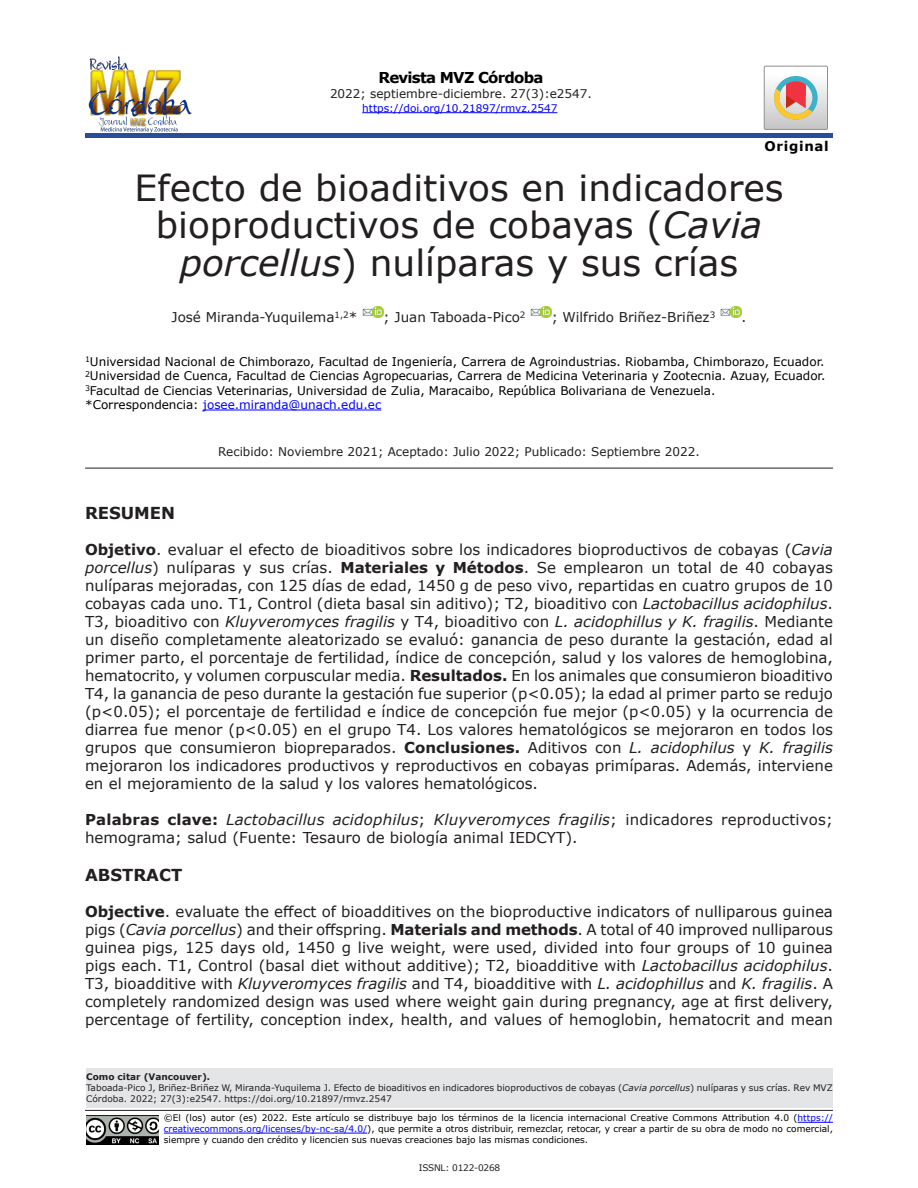
<style>
.page{position:relative;width:918px;height:1188px;background:#fff}
.page>*{position:absolute;margin:0;border:0;box-sizing:border-box;transform-origin:0 0}
.T1{font:36px/37.5px "Verdana";color:#231f20;text-align:center}
.t1{font:700 16.5px "Verdana";color:#231f20}
.t2{font:15px/18px "Verdana";color:#231f20;text-align:justify}
.t3{font:700 15px "Verdana";letter-spacing:-.05em;color:#000}
.Autores{font:13.5px "Verdana";color:#231f20}
.t4{font:700 13.35px "Verdana";letter-spacing:.05em;color:#000}
.Filiación{font:12px "Verdana";color:#000}
.Recibido{font:12px "Verdana";color:#231f20}
.Filiación-2{font:12px "Verdana";color:#00f}
.t5{font:10.5px "Verdana";color:#00f}
.t6{font:9px/10.8px "Verdana";color:#000;text-align:justify}
.t7{font:9px/10.8px "Verdana";color:#231f20}
.t8{font:9px "Verdana";letter-spacing:-.025em;color:#231f20}
.s1{font-style:italic}
.s2{color:#000}
.s3{font-weight:700}
.s4{color:#00f}
</style>
<div class="page">
<hr style="left:85px;top:1110px;width:748px;height:1px;background:#231f20">
<div style="left:86px;top:1068px;width:747px;height:39px;background:#e4e5e7"></div>
<hr style="left:85px;top:134px;width:748px;height:4px;background:#274d9b">
<hr style="left:798px;top:1122px;width:35px;height:1px;background:#00f">
<hr style="left:164px;top:1133px;width:203px;height:1px;background:#00f">
<img style="left:86px;top:1116px;width:73px;height:29px">
<hr style="left:362px;top:112px;width:195px;height:1px;background:#00f">
<img style="left:85px;top:56px;width:110px;height:78px">
<svg style="left:764px;top:66px;width:64px;height:63px"></svg>
<hr style="left:203px;top:410px;width:178px;height:1px;background:#00f">
<svg style="left:362px;top:306px;width:22px;height:12px"></svg>
<svg style="left:530px;top:306px;width:22px;height:12px"></svg>
<svg style="left:720px;top:306px;width:22px;height:12px"></svg>
<hr style="left:85px;top:468px;width:748px;height:1px;background:#231f20">
<p class="t3" style="left:378px;top:66px;width:167px">Revista MVZ Córdoba</p>
<p class="Recibido" style="left:330px;top:85px;width:263px">2022; septiembre-diciembre. 27(3):e2547.</p>
<p class="t5" style="left:362px;top:101px;width:197px">https://doi.org/10.21897/rmvz.2547</p>
<p class="t4" style="left:765px;top:137px;width:66px">Original</p>
<p class="T1" style="left:134px;top:169px;width:651px">Efecto de bioaditivos en indicadores bioproductivos de cobayas (<span class="s1">Cavia porcellus</span>) nulíparas y sus crías</p>
<p class="Autores" style="left:172px;top:307px;width:187px">José Miranda-Yuquilema<sup>1,2</sup>*</p>
<p class="Autores" style="left:384px;top:307px;width:143px">; Juan Taboada-Pico<sup>2</sup></p>
<p class="Autores" style="left:552px;top:307px;width:165px">; Wilfrido Briñez-Briñez<sup>3</sup></p>
<p class="Autores" style="left:741px;top:307px;width:6px">.</p>
<p class="Filiación" style="left:85px;top:353px;width:741px"><sup>1</sup>Universidad Nacional de Chimborazo, Facultad de Ingeniería, Carrera de Agroindustrias. Riobamba, Chimborazo, Ecuador.</p>
<p class="Filiación" style="left:85px;top:368px;width:742px"><sup>2</sup>Universidad de Cuenca, Facultad de Ciencias Agropecuarias, Carrera de Medicina Veterinaria y Zootecnia. Azuay, Ecuador.</p>
<p class="Filiación" style="left:85px;top:382px;width:632px"><sup>3</sup>Facultad de Ciencias Veterinarias, Universidad de Zulia, Maracaibo, República Bolivariana de Venezuela.</p>
<p class="Filiación-2" style="left:85px;top:396px;width:298px"><span class="s2">*Correspondencia:</span> josee.miranda@unach.edu.ec</p>
<p class="Recibido" style="left:218px;top:443px;width:483px">Recibido: Noviembre 2021; Aceptado: Julio 2022; Publicado: Septiembre 2022.</p>
<p class="t1" style="left:85px;top:501px;width:92px">RESUMEN</p>
<p class="t2" style="left:85px;top:540px;width:749px"><span class="s3">Objetivo</span>. evaluar el efecto de bioaditivos sobre los indicadores bioproductivos de cobayas (<span class="s1">Cavia porcellus</span>) nulíparas y sus crías. <span class="s3">Materiales y Métodos</span>. Se emplearon un total de 40 cobayas nulíparas mejoradas, con 125 días de edad, 1450 g de peso vivo, repartidas en cuatro grupos de 10 cobayas cada uno. T1, Control (dieta basal sin aditivo); T2, bioaditivo con <span class="s1">Lactobacillus acidophilus</span>.<br>T3, bioaditivo con <span class="s1">Kluyveromyces fragilis</span> y T4, bioaditivo con <span class="s1">L. acidophillus y K. fragilis</span>. Mediante un diseño completamente aleatorizado se evaluó: ganancia de peso durante la gestación, edad al primer parto, el porcentaje de fertilidad, índice de concepción, salud y los valores de hemoglobina, hematocrito, y volumen corpuscular media. <span class="s3">Resultados.</span> En los animales que consumieron bioaditivo T4, la ganancia de peso durante la gestación fue superior (p&lt;0.05); la edad al primer parto se redujo (p&lt;0.05); el porcentaje de fertilidad e índice de concepción fue mejor (p&lt;0.05) y la ocurrencia de diarrea fue menor (p&lt;0.05) en el grupo T4. Los valores hematológicos se mejoraron en todos los grupos que consumieron biopreparados. <span class="s3">Conclusiones.</span> Aditivos con <span class="s1">L. acidophilus</span> y <span class="s1">K. fragilis </span>mejoraron los indicadores productivos y reproductivos en cobayas primíparas. Además, interviene en el mejoramiento de la salud y los valores hematológicos.</p>
<p class="t2" style="left:85px;top:810px;width:749px"><span class="s3">Palabras clave:</span> <span class="s1">Lactobacillus acidophilus</span>; <span class="s1">Kluyveromyces fragilis</span>; indicadores reproductivos; hemograma; salud (Fuente: Tesauro de biología animal IEDCYT).</p>
<p class="t1" style="left:85px;top:863px;width:99px">ABSTRACT</p>
<p class="t2" style="left:85px;top:902px;width:749px"><span class="s3">Objective</span>. evaluate the effect of bioadditives on the bioproductive indicators of nulliparous guinea pigs (<span class="s1">Cavia porcellus</span>) and their offspring. <span class="s3">Materials and methods</span>. A total of 40 improved nulliparous guinea pigs, 125 days old, 1450 g live weight, were used, divided into four groups of 10 guinea pigs each. T1, Control (basal diet without additive); T2, bioadditive with <span class="s1">Lactobacillus acidophilus</span>.<br>T3, bioadditive with <span class="s1">Kluyveromyces fragilis</span> and T4, bioadditive with <span class="s1">L. acidophillus</span> and <span class="s1">K. fragilis</span>. A completely randomized design was used where weight gain during pregnancy, age at first delivery, percentage of fertility, conception index, health, and values of hemoglobin, hematocrit and mean</p>
<p class="t7" style="left:86px;top:1071px;width:748px"><span class="s3">Como citar (Vancouver).<br></span>Taboada-Pico J, Briñez-Briñez W, Miranda-Yuquilema J. Efecto de bioaditivos en indicadores bioproductivos de cobayas (<span class="s1">Cavia porcellus</span>) nulíparas y sus crías. Rev MVZ<br>Córdoba. 2022; 27(3):e2547. https://doi.org/10.21897/rmvz.2547</p>
<p class="t6" style="left:164px;top:1113px;width:671px">©El (los) autor (es) 2022. Este artículo se distribuye bajo los términos de la licencia internacional Creative Commons Attribution 4.0 (<span class="s4">https:// creativecommons.org/licenses/by-nc-sa/4.0/</span>), que permite a otros distribuir, remezclar, retocar, y crear a partir de su obra de modo no comercial, siempre y cuando den crédito y licencien sus nuevas creaciones bajo las mismas condiciones.</p>
<p class="t8" style="left:419px;top:1161px;width:83px">ISSNL: 0122-0268</p>
</div>
